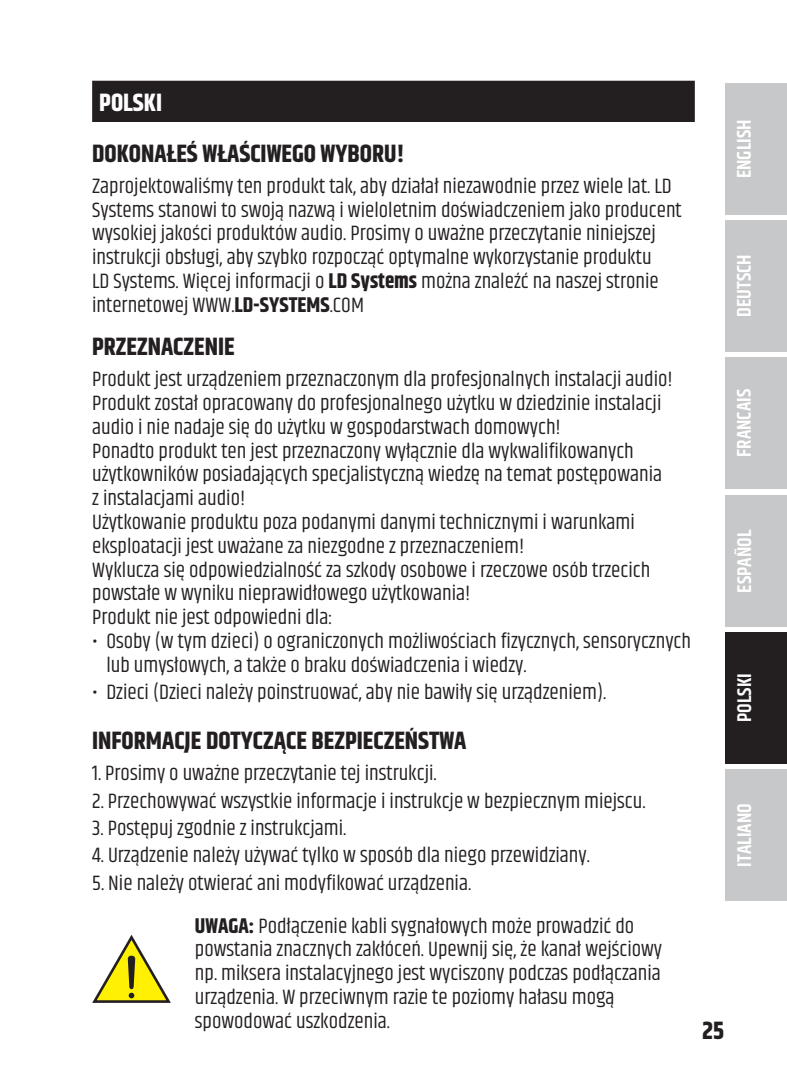
<style>
.page{position:relative;width:787px;height:1092px;background:#fff}
.page>*{position:absolute;margin:0;border:0;box-sizing:border-box;transform-origin:0 0}
.t1{font:700 25px "Khand";color:#231f20}
.t2{font:700 25px "Khand";color:#fff}
.t3{font:21.25px/23.8px "Khand";color:#231f20}
.t4{font:600 20px "Khand";color:#fff}
.s1{font-weight:700}
</style>
<div class="page">
<div style="left:725px;top:220px;width:62px;height:131px;background:#c7c8ca"></div>
<div style="left:725px;top:357px;width:62px;height:131px;background:#c7c8ca"></div>
<div style="left:725px;top:495px;width:62px;height:131px;background:#c7c8ca"></div>
<div style="left:725px;top:632px;width:62px;height:131px;background:#231f20"></div>
<div style="left:725px;top:769px;width:62px;height:131px;background:#c7c8ca"></div>
<div style="left:725px;top:83px;width:62px;height:131px;background:#c7c8ca"></div>
<div style="left:92px;top:81px;width:602px;height:41px;background:#231f20"></div>
<svg style="left:92px;top:935px;width:79px;height:68px"></svg>
<p class="t2" style="left:99px;top:85px;width:64px">POLSKI</p>
<p class="t1" style="left:92px;top:136px;width:314px">DOKONAŁEŚ WŁAŚCIWEGO WYBORU!</p>
<p class="t3" style="left:92px;top:175px;width:591px">Zaprojektowaliśmy ten produkt tak, aby działał niezawodnie przez wiele lat. LD Systems stanowi to swoją nazwą i wieloletnim doświadczeniem jako producent wysokiej jakości produktów audio. Prosimy o uważne przeczytanie niniejszej instrukcji obsługi, aby szybko rozpocząć optymalne wykorzystanie produktu<br>LD Systems. Więcej informacji o <span class="s1">LD Systems</span> można znaleźć na naszej stronie internetowej WWW.<span class="s1">LD-SYSTEMS</span>.COM</p>
<p class="t1" style="left:92px;top:329px;width:144px">PRZEZNACZENIE</p>
<p class="t3" style="left:92px;top:368px;width:582px">Produkt jest urządzeniem przeznaczonym dla profesjonalnych instalacji audio!<br>Produkt został opracowany do profesjonalnego użytku w dziedzinie instalacji audio i nie nadaje się do użytku w gospodarstwach domowych!<br>Ponadto produkt ten jest przeznaczony wyłącznie dla wykwalifikowanych użytkowników posiadających specjalistyczną wiedzę na temat postępowania z instalacjami audio!<br>Użytkowanie produktu poza podanymi danymi technicznymi i warunkami eksploatacji jest uważane za niezgodne z przeznaczeniem!<br>Wyklucza się odpowiedzialność za szkody osobowe i rzeczowe osób trzecich powstałe w wyniku nieprawidłowego użytkowania!<br>Produkt nie jest odpowiedni dla:</p>
<p class="t3" style="left:106px;top:630px;width:586px;text-indent:-14px">• Osoby (w tym dzieci) o ograniczonych możliwościach fizycznych, sensorycznych lub umysłowych, a także o braku doświadczenia i wiedzy.</p>
<p class="t3" style="left:92px;top:681px;width:515px">• Dzieci (Dzieci należy poinstruować, aby nie bawiły się urządzeniem).</p>
<p class="t1" style="left:92px;top:723px;width:376px">INFORMACJE DOTYCZĄCE BEZPIECZEŃSTWA</p>
<p class="t3" style="left:92px;top:762px;width:346px">1. Prosimy o uważne przeczytanie tej instrukcji.</p>
<p class="t3" style="left:92px;top:790px;width:555px">2. Przechowywać wszystkie informacje i instrukcje w bezpiecznym miejscu.</p>
<p class="t3" style="left:92px;top:817px;width:256px">3. Postępuj zgodnie z instrukcjami.</p>
<p class="t3" style="left:92px;top:844px;width:499px">4. Urządzenie należy używać tylko w sposób dla niego przewidziany.</p>
<p class="t3" style="left:195px;top:862px;width:441px;line-height:43px;text-indent:-103px">5. Nie należy otwierać ani modyfikować urządzenia.<br><span class="s1">UWAGA:</span> Podłączenie kabli sygnałowych może prowadzić do</p>
<p class="t3" style="left:195px;top:938px;width:468px">powstania znacznych zakłóceń. Upewnij się, że kanał wejściowy np. miksera instalacyjnego jest wyciszony podczas podłączania urządzenia. W przeciwnym razie te poziomy hałasu mogą spowodować uszkodzenia.</p>
<p class="t4" style="left:731px;top:178px;width:60px;rotate:-90deg">ENGLISH</p>
<p class="t4" style="left:731px;top:317px;width:64px;rotate:-90deg">DEUTSCH</p>
<p class="t4" style="left:731px;top:456px;width:69px;rotate:-90deg">FRANCAIS</p>
<p class="t4" style="left:731px;top:592px;width:64px;rotate:-90deg">ESPAÑOL</p>
<p class="t4" style="left:731px;top:722px;width:50px;rotate:-90deg">POLSKI</p>
<p class="t4" style="left:731px;top:866px;width:65px;rotate:-90deg">ITALIANO</p>
<p class="t1" style="left:702px;top:1012px;width:24px">25</p>
</div>
